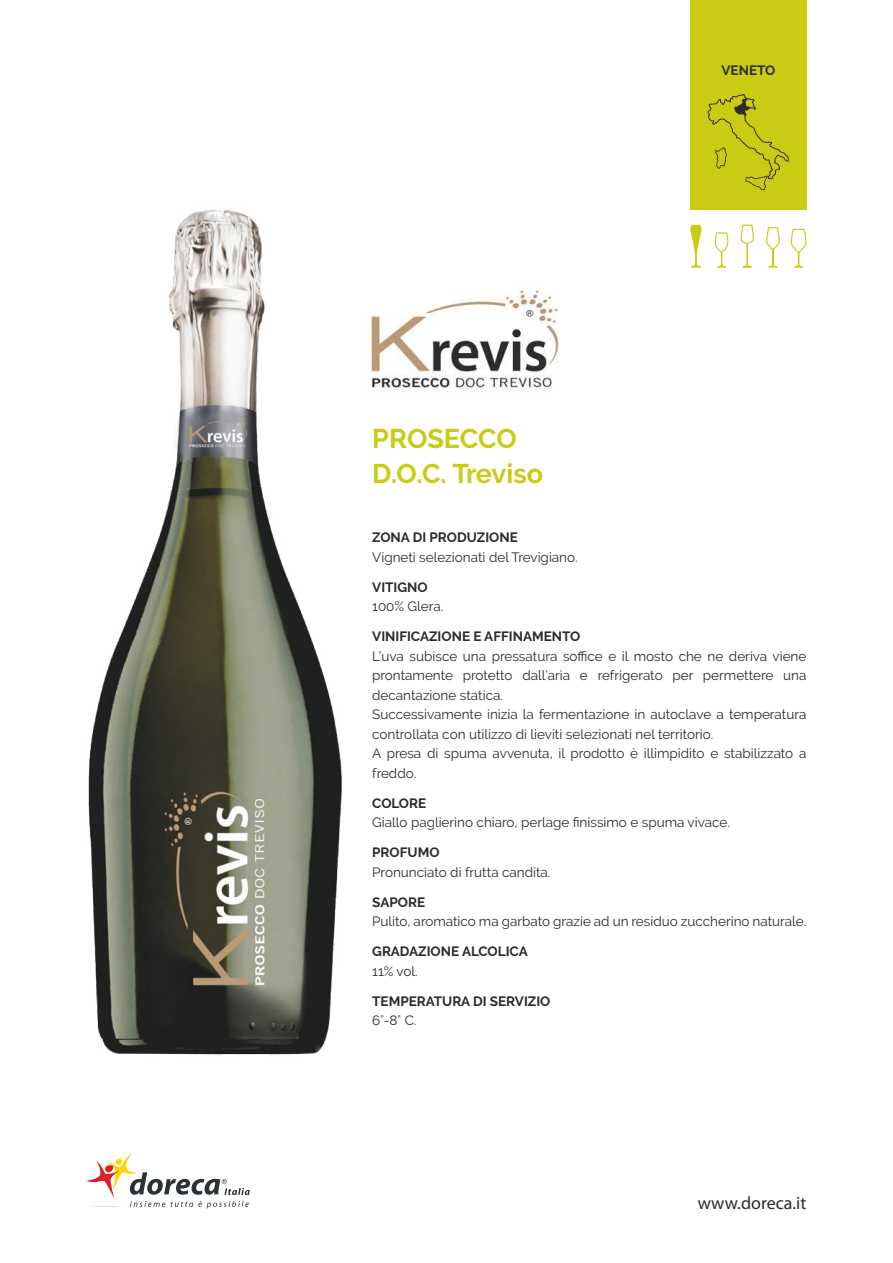
<style>
.page{position:relative;width:893px;height:1263px;background:#fff}
.page>*{position:absolute;margin:0;border:0;box-sizing:border-box;transform-origin:0 0}
.t1{font:700 27px/34.5px "Raleway";color:#cacc13}
.t2{font:18px "Myriad Pro";color:#2b2b2a}
.t3{font:13.5px/19.5px "Raleway";color:#2b2b2a}
.t4{font:700 13.5px "Raleway";color:#2b2b2a}
.t5{font:700 13.5px "Raleway";color:#2c2c2a}
</style>
<div class="page">
<img style="left:396px;top:288px;width:163px;height:101px">
<img style="left:88px;top:210px;width:308px;height:845px">
<div style="left:690px;top:0;width:116px;height:210px;background:#cacc13"></div>
<svg style="left:690px;top:224px;width:117px;height:44px"></svg>
<svg style="left:708px;top:94px;width:81px;height:96px"></svg>
<svg style="left:87px;top:1154px;width:163px;height:54px"></svg>
<h1 class="t1" style="left:372px;top:421px;width:172px">PROSECCO<br>D.O.C. Treviso</h1>
<p class="t5" style="left:721px;top:62px;width:55px">VENETO</p>
<p class="t4" style="left:372px;top:529px;width:147px">ZONA DI PRODUZIONE</p>
<p class="t3" style="left:372px;top:547px;width:207px">Vigneti selezionati del Trevigiano.</p>
<p class="t4" style="left:372px;top:579px;width:57px">VITIGNO</p>
<p class="t3" style="left:372px;top:596px;width:73px">100% Glera.</p>
<p class="t4" style="left:372px;top:628px;width:210px">VINIFICAZIONE E AFFINAMENTO</p>
<p class="t3" style="left:372px;top:646px;width:436px">L’uva subisce una pressatura soffice e il mosto che ne deriva viene prontamente protetto dall’aria e refrigerato per permettere una decantazione statica.<br>Successivamente inizia la fermentazione in autoclave a temperatura controllata con utilizzo di lieviti selezionati nel territorio.<br>A presa di spuma avvenuta, il prodotto è illimpidito e stabilizzato a freddo.</p>
<p class="t4" style="left:372px;top:795px;width:55px">COLORE</p>
<p class="t3" style="left:372px;top:812px;width:359px">Giallo paglierino chiaro, perlage finissimo e spuma vivace.</p>
<p class="t4" style="left:372px;top:844px;width:69px">PROFUMO</p>
<p class="t3" style="left:372px;top:862px;width:180px">Pronunciato di frutta candita.</p>
<p class="t4" style="left:372px;top:894px;width:54px">SAPORE</p>
<p class="t3" style="left:372px;top:911px;width:436px">Pulito, aromatico ma garbato grazie ad un residuo zuccherino naturale.</p>
<p class="t4" style="left:372px;top:943px;width:157px">GRADAZIONE ALCOLICA</p>
<p class="t3" style="left:372px;top:961px;width:47px">11% vol.</p>
<p class="t4" style="left:372px;top:993px;width:180px">TEMPERATURA DI SERVIZIO</p>
<p class="t3" style="left:372px;top:1010px;width:46px">6°-8° C.</p>
<h2 class="t2" style="left:698px;top:1192px;width:110px">www.doreca.it</h2>
</div>
